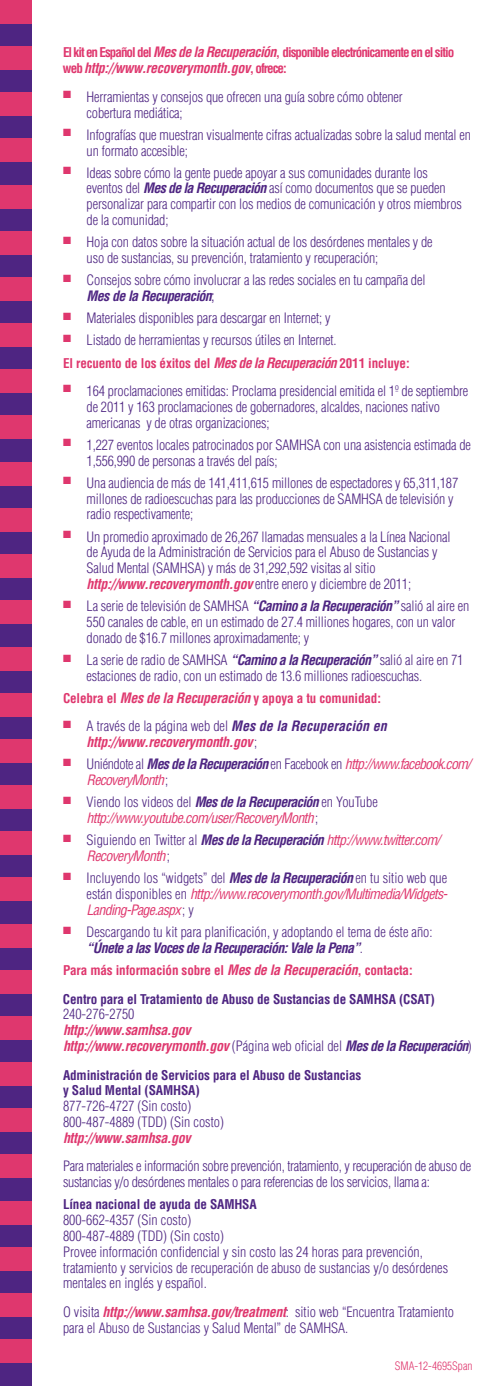
<style>
.page{position:relative;width:504px;height:1386px;background:#fff}
.page>*{position:absolute;margin:0;border:0;box-sizing:border-box;transform-origin:0 0}
.t1{font:300 condensed 14px/15.8px "Helvetica";letter-spacing:-.01em;color:#4e2582}
.t2{font:italic condensed 14px/15.8px "Helvetica";letter-spacing:-.05em;color:#df376e}
.t3{font:italic 700 condensed 14px/15.8px "Helvetica";letter-spacing:-.025em;color:#df376e}
.t4{font:700 condensed 13.12px "Helvetica";letter-spacing:-.01em;color:#df376e}
.t5{font:700 condensed 13.12px/15.9px "Helvetica";letter-spacing:-.01em;color:#4e2582}
.t6{font:700 condensed 13.12px "Helvetica";letter-spacing:-.075em;color:#df376e}
.t7{font:300 condensed 11.38px "Helvetica";color:#df376e}
.s1{font-style:italic;font-size:14px}
.s2{font-style:normal;font-size:13.12px}
.s3{font-weight:700;font-style:italic}
.s4{font-weight:400}
.s5{font-weight:700;font-style:italic;color:#df376e}
.s6{font-weight:300;font-style:normal;color:#4e2582}
.s7{color:#4e2582}
.s8{font-weight:700;color:#4e2582}
</style>
<div class="page">
<div style="left:0;top:3px;width:32px;height:1383px;background:#4e2582"></div>
<div style="left:0;top:0;width:32px;height:23px;background:#df376e"></div>
<div style="left:0;top:508px;width:32px;height:23px;background:#df376e"></div>
<div style="left:0;top:46px;width:32px;height:23px;background:#df376e"></div>
<div style="left:0;top:555px;width:32px;height:23px;background:#df376e"></div>
<div style="left:0;top:93px;width:32px;height:23px;background:#df376e"></div>
<div style="left:0;top:601px;width:32px;height:23px;background:#df376e"></div>
<div style="left:0;top:139px;width:32px;height:23px;background:#df376e"></div>
<div style="left:0;top:647px;width:32px;height:23px;background:#df376e"></div>
<div style="left:0;top:185px;width:32px;height:23px;background:#df376e"></div>
<div style="left:0;top:693px;width:32px;height:23px;background:#df376e"></div>
<div style="left:0;top:231px;width:32px;height:23px;background:#df376e"></div>
<div style="left:0;top:740px;width:32px;height:23px;background:#df376e"></div>
<div style="left:0;top:369px;width:32px;height:24px;background:#df376e"></div>
<div style="left:0;top:878px;width:32px;height:23px;background:#df376e"></div>
<div style="left:0;top:1109px;width:32px;height:23px;background:#df376e"></div>
<div style="left:0;top:323px;width:32px;height:24px;background:#df376e"></div>
<div style="left:0;top:832px;width:32px;height:23px;background:#df376e"></div>
<div style="left:0;top:1063px;width:32px;height:23px;background:#df376e"></div>
<div style="left:0;top:277px;width:32px;height:24px;background:#df376e"></div>
<div style="left:0;top:786px;width:32px;height:23px;background:#df376e"></div>
<div style="left:0;top:1016px;width:32px;height:24px;background:#df376e"></div>
<div style="left:0;top:416px;width:32px;height:23px;background:#df376e"></div>
<div style="left:0;top:924px;width:32px;height:23px;background:#df376e"></div>
<div style="left:0;top:1155px;width:32px;height:23px;background:#df376e"></div>
<div style="left:0;top:1247px;width:32px;height:23px;background:#df376e"></div>
<div style="left:0;top:462px;width:32px;height:23px;background:#df376e"></div>
<div style="left:0;top:970px;width:32px;height:23px;background:#df376e"></div>
<div style="left:0;top:1201px;width:32px;height:23px;background:#df376e"></div>
<div style="left:0;top:1293px;width:32px;height:24px;background:#df376e"></div>
<div style="left:0;top:1340px;width:32px;height:23px;background:#df376e"></div>
<p class="t6" style="left:63px;top:45px;width:393px">El kit en Español del <span class="s1">Mes de la Recuperación</span>, disponible electrónicamente en el sitio</p>
<p class="t3" style="left:63px;top:60px;width:225px"><span class="s2">web</span> http://www.recoverymonth.gov<span class="s2">, ofrece:</span></p>
<p class="t1" style="left:87px;top:89px;width:318px">Herramientas y consejos que ofrecen una guía sobre cómo obtener cobertura mediática;</p>
<p class="t1" style="left:87px;top:127px;width:386px">Infografías que muestran visualmente cifras actualizadas sobre la salud mental en un formato accesible;</p>
<p class="t1" style="left:87px;top:165px;width:377px">Ideas sobre cómo la gente puede apoyar a sus comunidades durante los eventos del <span class="s3">Mes de la Recuperación</span> así como documentos que se pueden personalizar para compartir con los medios de comunicación y otros miembros de la comunidad;</p>
<p class="t1" style="left:87px;top:234px;width:348px">Hoja con datos sobre la situación actual de los desórdenes mentales y de uso de sustancias, su prevención, tratamiento y recuperación;</p>
<p class="t1" style="left:87px;top:272px;width:340px">Consejos sobre cómo involucrar a las redes sociales en tu campaña del<br><span class="s3">Mes de la Recuperación</span><span class="s4">;</span></p>
<p class="t1" style="left:87px;top:310px;width:246px">Materiales disponibles para descargar en Internet; y</p>
<p class="t1" style="left:87px;top:332px;width:251px">Listado de herramientas y recursos útiles en Internet.</p>
<h2 class="t4" style="left:63px;top:355px;width:348px">El recuento de los éxitos del <span class="s1">Mes de la Recuperación</span> 2011 incluye:</h2>
<p class="t1" style="left:87px;top:383px;width:383px">164 proclamaciones emitidas: Proclama presidencial emitida el 1º de septiembre de 2011 y 163 proclamaciones de gobernadores, alcaldes, naciones nativo americanas y de otras organizaciones;</p>
<p class="t1" style="left:87px;top:437px;width:386px">1,227 eventos locales patrocinados por SAMHSA con una asistencia estimada de<br>1,556,990 de personas a través del país;</p>
<p class="t1" style="left:87px;top:475px;width:373px">Una audiencia de más de 141,411,615 millones de espectadores y 65,311,187 millones de radioescuchas para las producciones de SAMHSA de televisión y radio respectivamente;</p>
<p class="t1" style="left:87px;top:529px;width:365px">Un promedio aproximado de 26,267 llamadas mensuales a la Línea Nacional de Ayuda de la Administración de Servicios para el Abuso de Sustancias y Salud Mental (SAMHSA) y más de 31,292,592 visitas al sitio <span class="s5">http://www.recoverymonth.gov</span> entre enero y diciembre de 2011;</p>
<p class="t1" style="left:87px;top:598px;width:384px">La serie de televisión de SAMHSA <span class="s3">“Camino a la Recuperación”</span> salió al aire en<br>550 canales de cable, en un estimado de 27.4 milliones hogares, con un valor donado de $16.7 millones aproximadamente; y</p>
<p class="t1" style="left:87px;top:652px;width:378px">La serie de radio de SAMHSA <span class="s3">“Camino a la Recuperación”</span> salió al aire en 71 estaciones de radio, con un estimado de 13.6 milliones radioescuchas.</p>
<h2 class="t4" style="left:63px;top:690px;width:320px">Celebra el <span class="s1">Mes de la Recuperación</span> y apoya a tu comunidad:</h2>
<p class="t3" style="left:87px;top:718px;width:302px"><span class="s6">A través de la página web del</span> <span class="s7">Mes de la Recuperación en </span>http://www.recoverymonth.gov <span class="s6">;</span></p>
<p class="t2" style="left:87px;top:756px;width:386px"><span class="s6">Uniéndote al</span> <span class="s8">Mes de la Recuperación</span> <span class="s6">en Facebook en</span> http://www.facebook.com/<br>RecoveryMonth <span class="s6">;</span></p>
<p class="t2" style="left:87px;top:794px;width:293px"><span class="s6">Viendo los videos del</span> <span class="s8">Mes de la Recuperación</span> <span class="s6">en YouTube </span>http://www.youtube.com/user/RecoveryMonth <span class="s6">;</span></p>
<p class="t2" style="left:87px;top:832px;width:355px"><span class="s6">Siguiendo en Twitter al</span> <span class="s8">Mes de la Recuperación</span> http://www.twitter.com/<br>RecoveryMonth <span class="s6">;</span></p>
<p class="t2" style="left:87px;top:870px;width:363px;text-align:justify"><span class="s6">Incluyendo los “widgets” del</span> <span class="s8">Mes de la Recuperación</span> <span class="s6">en tu sitio web que están disponibles en</span> http://www.recoverymonth.gov/Multimedia/Widgets-Landing-Page.aspx <span class="s6">; y</span></p>
<p class="t1" style="left:87px;top:924px;width:347px">Descargando tu kit para planificación, y adoptando el tema de éste año: <span class="s3">“Únete a las Voces de la Recuperación: Vale la Pena”</span>.</p>
<p class="t4" style="left:63px;top:962px;width:351px">Para más información sobre el <span class="s1">Mes de la Recuperación</span>, contacta:</p>
<p class="t5" style="left:63px;top:991px;width:373px">Centro para el Tratamiento de Abuso de Sustancias de SAMHSA (CSAT)</p>
<p class="t3" style="left:63px;top:1006px;width:410px"><span class="s6">240-276-2750<br></span>http://www.samhsa.gov<br>http://www.recoverymonth.gov <span class="s6">(Página web oficial del</span> <span class="s7">Mes de la Recuperación</span><span class="s6">)</span></p>
<p class="t5" style="left:63px;top:1067px;width:300px">Administración de Servicios para el Abuso de Sustancias y Salud Mental (SAMHSA)</p>
<p class="t1" style="left:63px;top:1098px;width:162px">877-726-4727 (Sin costo)<br>800-487-4889 (TDD) (Sin costo) <span class="s5">http://www.samhsa.gov</span></p>
<p class="t1" style="left:63px;top:1158px;width:410px">Para materiales e información sobre prevención, tratamiento, y recuperación de abuso de sustancias y/o desórdenes mentales o para referencias de los servicios, llama a:</p>
<p class="t5" style="left:63px;top:1196px;width:195px">Línea nacional de ayuda de SAMHSA</p>
<p class="t1" style="left:63px;top:1212px;width:162px">800-662-4357 (Sin costo)<br>800-487-4889 (TDD) (Sin costo)</p>
<p class="t1" style="left:63px;top:1244px;width:387px">Provee información confidencial y sin costo las 24 horas para prevención, tratamiento y servicios de recuperación de abuso de sustancias y/o desórdenes mentales en inglés y español.</p>
<p class="t1" style="left:63px;top:1304px;width:393px">O visita <span class="s5">http://www.samhsa.gov/treatment</span>: sitio web “Encuentra Tratamiento para el Abuso de Sustancias y Salud Mental” de SAMHSA.</p>
<p class="t7" style="left:395px;top:1359px;width:79px">SMA-12-4695Span</p>
</div>
